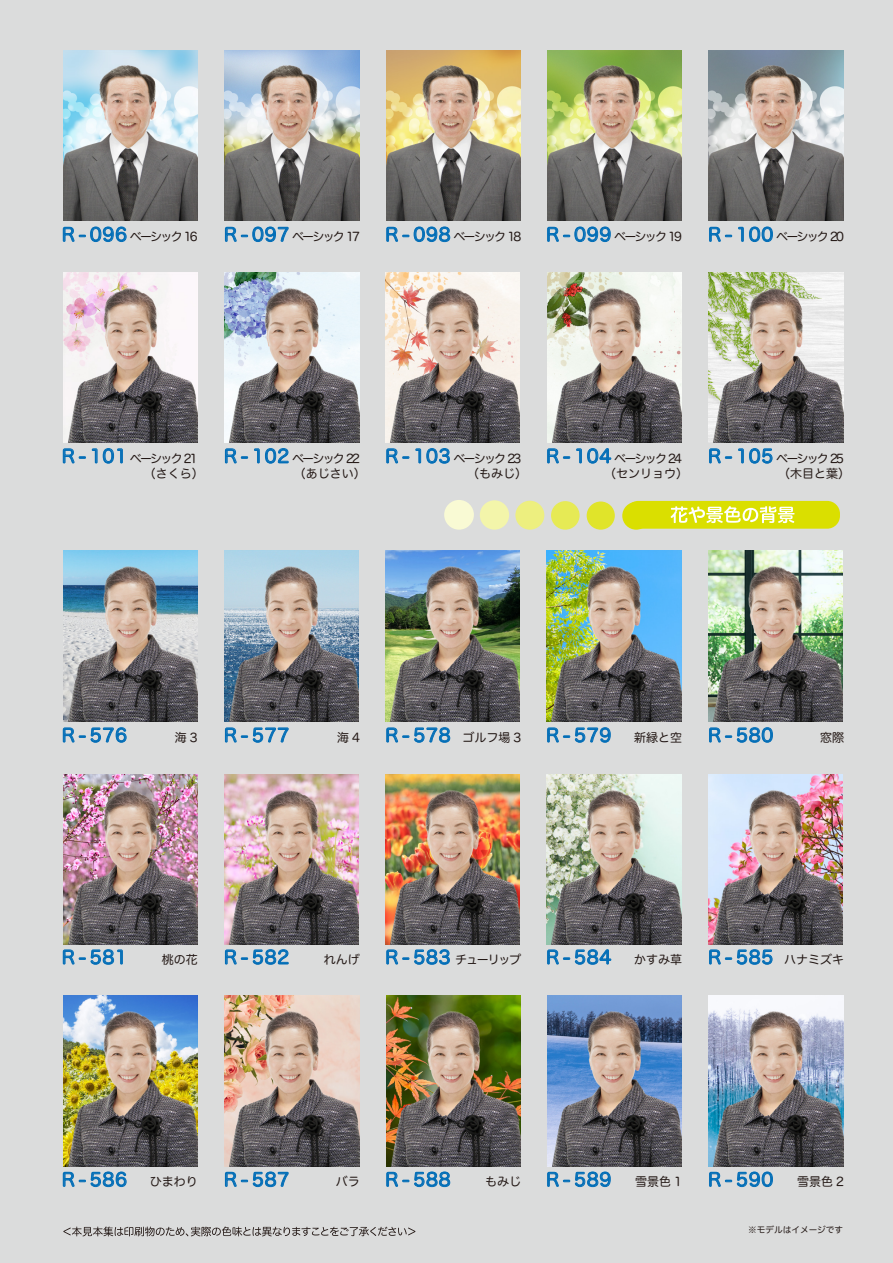
<style>
.page{position:relative;width:893px;height:1263px;background:#dbdcdc}
.page>*{position:absolute;margin:0;border:0;box-sizing:border-box;transform-origin:0 0}
.t1{font:18px "Hira Maru Pro W4";letter-spacing:.05em;color:#036eb7}
.t2{font:12px/15px "Hira Maru Pro W4";letter-spacing:-.15em;color:#231815}
.t3{font:12px "Hira Maru Pro W4";letter-spacing:-.1em;color:#231815}
.t4{font:12px/15px "Hira Maru Pro W4";letter-spacing:-.075em;color:#231815}
.t5{font:8.7px "Hira Maru Pro W4";color:#231815}
.s1{font-size:18px;color:#036eb7}
.s2{font-size:12px;color:#231815}
</style>
<div class="page">
<svg style="left:63px;top:1226px;width:352px;height:10px"></svg>
<svg style="left:63px;top:226px;width:64px;height:16px"></svg>
<svg style="left:225px;top:226px;width:64px;height:17px"></svg>
<svg style="left:386px;top:226px;width:64px;height:16px"></svg>
<svg style="left:547px;top:226px;width:64px;height:16px"></svg>
<svg style="left:709px;top:226px;width:23px;height:16px"></svg>
<svg style="left:738px;top:226px;width:35px;height:16px"></svg>
<svg style="left:63px;top:448px;width:23px;height:16px"></svg>
<svg style="left:92px;top:448px;width:31px;height:16px"></svg>
<svg style="left:225px;top:448px;width:23px;height:16px"></svg>
<svg style="left:254px;top:448px;width:35px;height:16px"></svg>
<svg style="left:386px;top:448px;width:23px;height:16px"></svg>
<svg style="left:415px;top:448px;width:35px;height:16px"></svg>
<svg style="left:547px;top:448px;width:23px;height:16px"></svg>
<svg style="left:576px;top:448px;width:36px;height:16px"></svg>
<svg style="left:709px;top:448px;width:23px;height:16px"></svg>
<svg style="left:738px;top:448px;width:35px;height:16px"></svg>
<svg style="left:63px;top:727px;width:64px;height:16px"></svg>
<svg style="left:225px;top:727px;width:64px;height:16px"></svg>
<svg style="left:386px;top:727px;width:64px;height:16px"></svg>
<svg style="left:547px;top:727px;width:64px;height:16px"></svg>
<svg style="left:709px;top:727px;width:64px;height:16px"></svg>
<svg style="left:63px;top:949px;width:60px;height:16px"></svg>
<svg style="left:225px;top:949px;width:64px;height:16px"></svg>
<svg style="left:386px;top:949px;width:64px;height:16px"></svg>
<svg style="left:547px;top:949px;width:65px;height:16px"></svg>
<svg style="left:709px;top:949px;width:64px;height:16px"></svg>
<svg style="left:63px;top:1171px;width:64px;height:17px"></svg>
<svg style="left:225px;top:1171px;width:64px;height:17px"></svg>
<svg style="left:386px;top:1171px;width:64px;height:17px"></svg>
<svg style="left:547px;top:1171px;width:64px;height:17px"></svg>
<svg style="left:709px;top:1171px;width:64px;height:17px"></svg>
<div style="left:625px;top:501px;width:215px;height:28px;background:#dadf00;border-radius:13px"></div>
<svg style="left:671px;top:506px;width:123px;height:17px"></svg>
<div style="left:622px;top:502px;width:28px;height:28px;background:#dadf00;border-radius:50%"></div>
<div style="left:587px;top:501px;width:28px;height:29px;background:#e0e42a;border-radius:50%"></div>
<div style="left:551px;top:501px;width:29px;height:29px;background:#e6ea55;border-radius:50%"></div>
<div style="left:515px;top:501px;width:29px;height:29px;background:#edef7f;border-radius:50%"></div>
<div style="left:480px;top:500px;width:29px;height:30px;background:#f3f5aa;border-radius:50%"></div>
<div style="left:444px;top:500px;width:30px;height:30px;background:#f9fad4;border-radius:50%"></div>
<img style="left:63px;top:50px;width:135px;height:171px">
<img style="left:225px;top:50px;width:134px;height:171px">
<img style="left:547px;top:50px;width:135px;height:171px">
<img style="left:386px;top:50px;width:134px;height:171px">
<img style="left:709px;top:50px;width:134px;height:171px">
<img style="left:63px;top:273px;width:135px;height:170px">
<img style="left:225px;top:273px;width:134px;height:170px">
<img style="left:547px;top:273px;width:135px;height:170px">
<img style="left:385px;top:273px;width:135px;height:170px">
<img style="left:709px;top:273px;width:134px;height:170px">
<img style="left:63px;top:996px;width:135px;height:170px">
<img style="left:225px;top:996px;width:134px;height:170px">
<img style="left:547px;top:996px;width:135px;height:170px">
<img style="left:386px;top:996px;width:134px;height:170px">
<img style="left:709px;top:996px;width:134px;height:170px">
<img style="left:63px;top:551px;width:135px;height:170px">
<img style="left:224px;top:551px;width:135px;height:170px">
<img style="left:547px;top:551px;width:134px;height:170px">
<img style="left:385px;top:551px;width:135px;height:170px">
<img style="left:708px;top:551px;width:135px;height:170px">
<img style="left:63px;top:774px;width:135px;height:170px">
<img style="left:224px;top:774px;width:135px;height:170px">
<img style="left:547px;top:774px;width:134px;height:170px">
<img style="left:385px;top:774px;width:135px;height:170px">
<img style="left:708px;top:774px;width:135px;height:170px">
<p class="t2" style="left:62px;top:229px;width:137px"><span class="s1">R- 096</span> ベーシック16</p>
<p class="t2" style="left:224px;top:229px;width:137px"><span class="s1">R- 097</span> ベーシック17</p>
<p class="t2" style="left:385px;top:229px;width:137px"><span class="s1">R- 098</span> ベーシック18</p>
<p class="t2" style="left:546px;top:229px;width:137px"><span class="s1">R- 099</span> ベーシック19</p>
<p class="t2" style="left:708px;top:229px;width:137px"><span class="s1">R- 100</span> ベーシック20</p>
<p class="t2" style="left:144px;top:450px;width:61px;text-indent:-82px"><span class="s1">R- 101</span> ベーシック21（さくら）</p>
<p class="t2" style="left:294px;top:450px;width:73px;text-indent:-70px"><span class="s1">R- 102</span> ベーシック22（あじさい）</p>
<p class="t2" style="left:467px;top:450px;width:61px;text-indent:-82px"><span class="s1">R- 103</span> ベーシック23（もみじ）</p>
<p class="t4" style="left:604px;top:450px;width:85px;text-indent:-58px"><span class="s1">R- 104</span> ベーシック24（センリョウ）</p>
<p class="t2" style="left:778px;top:450px;width:73px;text-indent:-70px"><span class="s1">R- 105</span> ベーシック25（木目と葉）</p>
<h1 class="t1" style="left:62px;top:719px;width:67px">R-576</h1>
<p class="t3" style="left:175px;top:727px;width:24px">海3</p>
<h1 class="t1" style="left:224px;top:719px;width:67px">R-577</h1>
<p class="t3" style="left:337px;top:727px;width:24px">海4</p>
<h1 class="t1" style="left:385px;top:719px;width:137px">R- 578 <span class="s2">ゴルフ場 3</span></h1>
<h1 class="t1" style="left:546px;top:719px;width:67px">R-579</h1>
<p class="t3" style="left:634px;top:727px;width:49px">新緑と空</p>
<h1 class="t1" style="left:708px;top:719px;width:67px">R-580</h1>
<p class="t3" style="left:820px;top:727px;width:25px">窓際</p>
<h1 class="t1" style="left:62px;top:941px;width:67px">R-581</h1>
<p class="t3" style="left:162px;top:949px;width:37px">桃の花</p>
<h1 class="t1" style="left:224px;top:941px;width:67px">R-582</h1>
<p class="t3" style="left:324px;top:949px;width:37px">れんげ</p>
<p class="t3" style="left:385px;top:949px;width:137px"><span class="s1">R - 583</span> チューリップ</p>
<h1 class="t1" style="left:546px;top:941px;width:67px">R-584</h1>
<p class="t3" style="left:634px;top:949px;width:49px">かすみ草</p>
<h1 class="t1" style="left:708px;top:941px;width:137px">R- 585 <span class="s2">ハナミズキ</span></h1>
<h1 class="t1" style="left:62px;top:1164px;width:67px">R-586</h1>
<p class="t3" style="left:150px;top:1171px;width:49px">ひまわり</p>
<h1 class="t1" style="left:224px;top:1164px;width:67px">R-587</h1>
<p class="t3" style="left:336px;top:1171px;width:25px">バラ</p>
<h1 class="t1" style="left:385px;top:1164px;width:67px">R-588</h1>
<p class="t3" style="left:485px;top:1171px;width:37px">もみじ</p>
<h1 class="t1" style="left:546px;top:1164px;width:67px">R-589</h1>
<p class="t3" style="left:635px;top:1171px;width:48px">雪景色 1</p>
<h1 class="t1" style="left:708px;top:1164px;width:67px">R-590</h1>
<p class="t3" style="left:797px;top:1171px;width:48px">雪景色 2</p>
<p class="t5" style="left:748px;top:1222px;width:96px">※モデルはイメージです</p>
</div>
